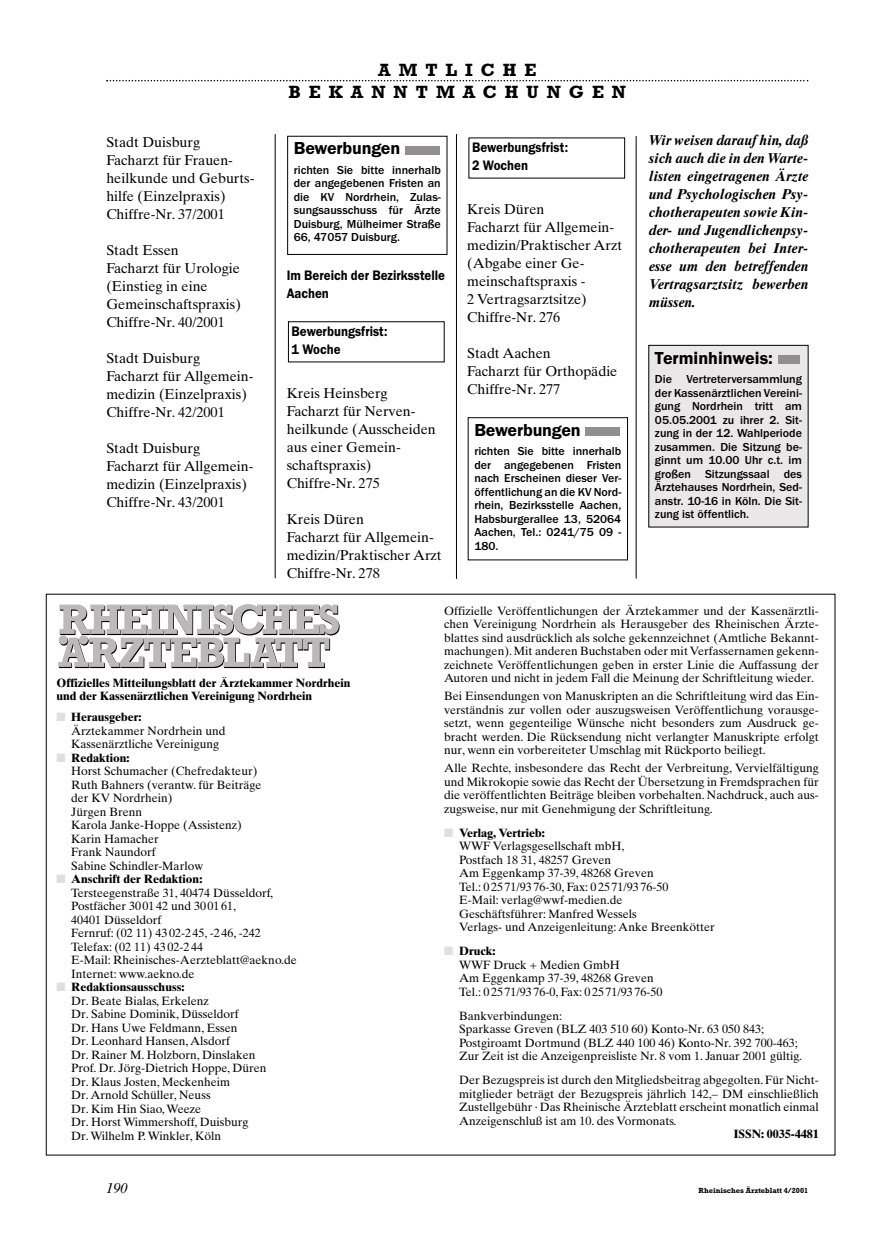
<style>
.page{position:relative;width:872px;height:1233px;background:#fff}
.page>*{position:absolute;margin:0;border:0;box-sizing:border-box;transform-origin:0 0}
.t1{font:600 18px "Franklin Gothic Itc T";letter-spacing:-.01em;color:#000}
.t2{font:700 18px/21.6px "Rockwell";letter-spacing:.44em;color:#000;text-align:center}
.t3{font:14.25px/18px "Times Ten";color:#000}
.t4{font:italic 700 14.25px/18px "Times Ten";color:#000;text-align:justify;scale:.96 1}
.t5{font:600 14.25px/18px "Franklin Gothic Itc T";color:#000;scale:.9 1}
.t6{font:italic 14.25px "Times Ten";color:#000}
.t7{font:12px/13.5px "Times Ten";color:#000}
.t8{font:500 12px/13.5px "Franklin Gothic Itc T";color:#000;text-align:justify}
.t9{font:700 12px/13.5px "Times Ten";color:#000}
.t10{font:700 7.5px "Rockwell";color:#000}
.s1{color:#e0dede}
.s2{font-weight:700}
</style>
<div class="page">
<svg style="left:58px;top:604px;width:281px;height:64px"></svg>
<div style="left:59px;top:635px;width:9px;height:9px;background:#bbb9b9;border-radius:50%"></div>
<div style="left:79px;top:635px;width:9px;height:9px;background:#bbb9b9;border-radius:50%"></div>
<svg style="left:106px;top:80px;width:702px;height:1px"></svg>
<div style="left:648px;top:345px;width:160px;height:182px;background:#eae7e8"></div>
<div style="left:778px;top:355px;width:22px;height:9px;background:#918f8f"></div>
<div style="left:405px;top:146px;width:34px;height:8px;background:#918f8f"></div>
<div style="left:287px;top:136px;width:160px;height:119px;border:1px solid #000"></div>
<hr style="left:275px;top:134px;width:1px;height:444px;background:#000">
<hr style="left:456px;top:134px;width:1px;height:445px;background:#000">
<hr style="left:636px;top:136px;width:1px;height:443px;background:#000">
<div style="left:585px;top:427px;width:34px;height:9px;background:#918f8f"></div>
<p class="t3" style="left:106px;top:134px;width:150px">Stadt Duisburg<br>Facharzt für Frauen&shy;heilkunde und Geburts&shy;hilfe (Einzelpraxis)<br>Chiffre-Nr. 37/2001</p>
<p class="t3" style="left:106px;top:242px;width:136px">Stadt Essen<br>Facharzt für Urologie (Einstieg in eine<br>Gemeinschaftspraxis)<br>Chiffre-Nr. 40/2001</p>
<p class="t3" style="left:106px;top:350px;width:149px">Stadt Duisburg<br>Facharzt für Allgemein&shy;medizin (Einzelpraxis)<br>Chiffre-Nr. 42/2001</p>
<p class="t3" style="left:106px;top:440px;width:149px">Stadt Duisburg<br>Facharzt für Allgemein&shy;medizin (Einzelpraxis)<br>Chiffre-Nr. 43/2001</p>
<h1 class="t2" style="left:288px;top:61px;width:339px">AMTLICHE<br>BEKANNTMACHUNGEN</h1>
<h1 class="t1" style="left:294px;top:143px;width:108px">Bewerbungen</h1>
<p class="t8" style="left:294px;top:164px;width:148px">richten Sie bitte innerhalb der angegebenen Fristen an die KV Nordrhein, Zulas&shy;sungsausschuss für Ärzte Duisburg, Mülheimer Straße 66, 47057 Duisburg.</p>
<p class="t5" style="left:287px;top:267px;width:177px">Im Bereich der Bezirksstelle<br>Aachen</p>
<p class="t5" style="left:291px;top:324px;width:108px">Bewerbungsfrist:<br>1 Woche</p>
<p class="t3" style="left:287px;top:386px;width:151px">Kreis Heinsberg<br>Facharzt für Nerven&shy;heilkunde (Ausscheiden aus einer Gemein&shy;schaftspraxis)<br>Chiffre-Nr. 275</p>
<p class="t3" style="left:287px;top:512px;width:156px">Kreis Düren<br>Facharzt für Allgemein&shy;medizin/Praktischer Arzt<br>Chiffre-Nr. 278</p>
<p class="t5" style="left:472px;top:140px;width:108px">Bewerbungsfrist:<br>2 Wochen</p>
<p class="t4" style="left:648px;top:133px;width:168px">Wir weisen darauf hin, daß sich auch die in den Warte&shy;listen eingetragenen Ärzte und Psychologischen Psy&shy;chotherapeuten sowie Kin&shy;der- und Jugendlichenpsy&shy;chotherapeuten bei Inter&shy;esse um den betreffenden Vertragsarztsitz bewerben müssen.</p>
<p class="t3" style="left:467px;top:202px;width:156px">Kreis Düren<br>Facharzt für Allgemein&shy;medizin/Praktischer Arzt (Abgabe einer Ge&shy;meinschaftspraxis -<br>2 Vertragsarztsitze)<br>Chiffre-Nr. 276</p>
<p class="t3" style="left:467px;top:346px;width:152px">Stadt Aachen<br>Facharzt für Orthopädie<br>Chiffre-Nr. 277</p>
<h1 class="t1" style="left:655px;top:352px;width:119px">Terminhinweis:</h1>
<p class="t8" style="left:655px;top:373px;width:148px">Die Vertreterversammlung der Kassenärztlichen Vereini&shy;gung Nordrhein tritt am 05.05.2001 zu ihrer 2. Sit&shy;zung in der 12. Wahlperiode zusammen. Die Sitzung be&shy;ginnt um 10.00 Uhr c.t. im großen Sitzungssaal des Ärztehauses Nordrhein, Sed&shy;anstr. 10-16 in Köln. Die Sit&shy;zung ist öffentlich.</p>
<h1 class="t1" style="left:474px;top:424px;width:108px">Bewerbungen</h1>
<p class="t8" style="left:474px;top:446px;width:148px">richten Sie bitte innerhalb der angegebenen Fristen nach Erscheinen dieser Ver&shy;öffentlichung an die KV Nord&shy;rhein, Bezirksstelle Aachen, Habsburgerallee 13, 52064<br>Aachen, Tel.: 0241/75 09 - 180.</p>
<p class="t9" style="left:56px;top:677px;width:295px">Offizielles Mitteilungsblatt der Ärztekammer Nordrhein und der Kassenärztlichen Vereinigung Nordrhein</p>
<p class="t7" style="left:71px;top:712px;width:156px;text-indent:-15px"><span class="s1">■</span> <span class="s2">Herausgeber:<br></span>Ärztekammer Nordrhein und<br>Kassenärztliche Vereinigung</p>
<p class="t7" style="left:71px;top:752px;width:192px;text-indent:-15px"><span class="s1">■</span> <span class="s2">Redaktion:<br></span>Horst Schumacher (Chefredakteur)<br>Ruth Bahners (verantw. für Beiträge der KV Nordrhein)<br>Jürgen Brenn<br>Karola Janke-Hoppe (Assistenz)<br>Karin Hamacher<br>Frank Naundorf<br>Sabine Schindler-Marlow</p>
<p class="t7" style="left:71px;top:874px;width:227px;text-indent:-15px"><span class="s1">■</span> <span class="s2">Anschrift der Redaktion:<br></span>Tersteegenstraße 31, 40474 Düsseldorf,<br>Postfächer 30 01 42 und 30 01 61,<br>40401 Düsseldorf<br>Fernruf: (02 11) 43 02-2 45, -2 46, -242<br>Telefax: (02 11) 43 02-2 44<br>E-Mail: Rheinisches-Aerzteblatt@aekno.de<br>Internet: www.aekno.de</p>
<p class="t7" style="left:71px;top:982px;width:197px;text-indent:-15px"><span class="s1">■</span> <span class="s2">Redaktionsausschuss:<br></span>Dr. Beate Bialas, Erkelenz<br>Dr. Sabine Dominik, Düsseldorf<br>Dr. Hans Uwe Feldmann, Essen<br>Dr. Leonhard Hansen, Alsdorf<br>Dr. Rainer M. Holzborn, Dinslaken<br>Prof. Dr. Jörg-Dietrich Hoppe, Düren<br>Dr. Klaus Josten, Meckenheim<br>Dr. Arnold Schüller, Neuss<br>Dr. Kim Hin Siao, Weeze<br>Dr. Horst Wimmershoff, Duisburg<br>Dr. Wilhelm P. Winkler, Köln</p>
<p class="t7" style="left:444px;top:605px;width:376px;text-align:justify">Offizielle Veröffentlichungen der Ärztekammer und der Kassenärztli&shy;chen Vereinigung Nordrhein als Herausgeber des Rheinischen Ärzte&shy;blattes sind ausdrücklich als solche gekennzeichnet (Amtliche Bekannt&shy;machungen). Mit anderen Buchstaben oder mit Verfassernamen gekenn&shy;zeichnete Veröffentlichungen geben in erster Linie die Auffassung der Autoren und nicht in jedem Fall die Meinung der Schriftleitung wieder.</p>
<p class="t7" style="left:444px;top:691px;width:376px;text-align:justify">Bei Einsendungen von Manuskripten an die Schriftleitung wird das Ein&shy;verständnis zur vollen oder auszugsweisen Veröffentlichung vorausge&shy;setzt, wenn gegenteilige Wünsche nicht besonders zum Ausdruck ge&shy;bracht werden. Die Rücksendung nicht verlangter Manuskripte erfolgt nur, wenn ein vorbereiteter Umschlag mit Rückporto beiliegt.</p>
<p class="t7" style="left:444px;top:763px;width:376px;text-align:justify">Alle Rechte, insbesondere das Recht der Verbreitung, Vervielfältigung und Mikrokopie sowie das Recht der Übersetzung in Fremdsprachen für die veröffentlichten Beiträge bleiben vorbehalten. Nachdruck, auch aus&shy;zugsweise, nur mit Genehmigung der Schriftleitung.</p>
<p class="t7" style="left:459px;top:827px;width:257px;text-indent:-15px"><span class="s1">■</span> <span class="s2">Verlag, Vertrieb:<br></span>WWF Verlagsgesellschaft mbH,<br>Postfach 18 31, 48257 Greven<br>Am Eggenkamp 37-39, 48268 Greven<br>Tel.: 0 25 71/93 76-30, Fax: 0 25 71/93 76-50<br>E-Mail: verlag@wwf-medien.de<br>Geschäftsführer: Manfred Wessels<br>Verlags- und Anzeigenleitung: Anke Breenkötter</p>
<p class="t7" style="left:459px;top:946px;width:205px;text-indent:-15px"><span class="s1">■</span> <span class="s2">Druck:<br></span>WWF Druck + Medien GmbH<br>Am Eggenkamp 37-39, 48268 Greven<br>Tel.: 0 25 71/93 76-0, Fax: 0 25 71/93 76-50</p>
<p class="t7" style="left:459px;top:1010px;width:344px">Bankverbindungen:<br>Sparkasse Greven (BLZ 403 510 60) Konto-Nr. 63 050 843; Postgiroamt Dortmund (BLZ 440 100 46) Konto-Nr. 392 700-463; Zur Zeit ist die Anzeigenpreisliste Nr. 8 vom 1. Januar 2001 gültig.</p>
<p class="t7" style="left:459px;top:1075px;width:361px;text-align:justify">Der Bezugspreis ist durch den Mitgliedsbeitrag abgegolten. Für Nicht&shy;mitglieder beträgt der Bezugspreis jährlich 142,– DM einschließlich Zustellgebühr · Das Rheinische Ärzteblatt erscheint monatlich einmal Anzeigenschluß ist am 10. des Vormonats.</p>
<p class="t9" style="left:733px;top:1129px;width:86px">ISSN: 0035-4481</p>
<p class="t6" style="left:106px;top:1183px;width:23px">190</p>
<p class="t10" style="left:698px;top:1188px;width:111px">Rheinisches Ärzteblatt 4/2001</p>
</div>
